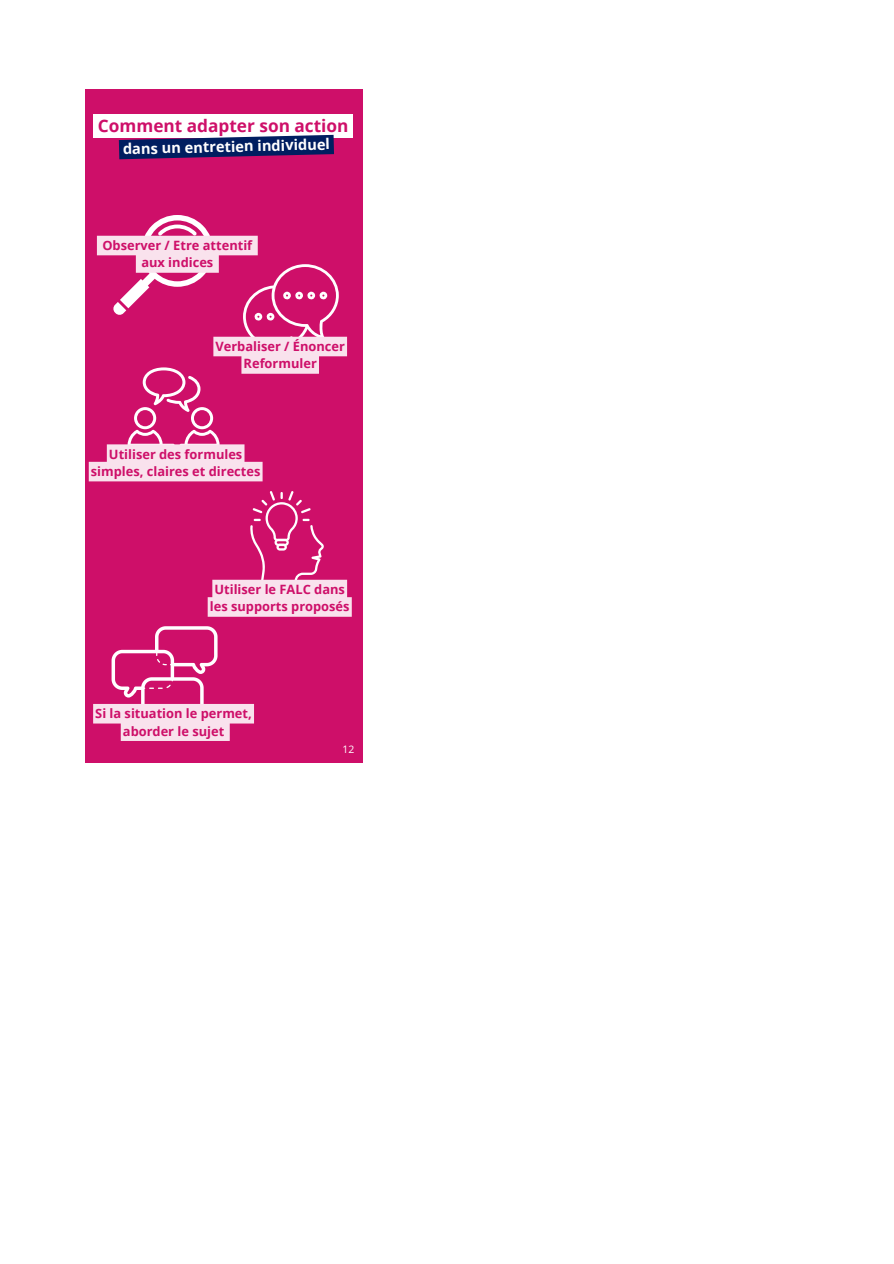
<style>
.page{position:relative;width:894px;height:1264px;background:#fff}
.page>*{position:absolute;margin:0;border:0;box-sizing:border-box;transform-origin:0 0}
.t1{font:700 17.25px "Open Sans";color:#ce0f69}
.t2{font:700 14.7px "Open Sans";color:#fff}
.t3{font:700 12.9px/17.4px "Open Sans";color:#ce0f69;text-align:center}
.t4{font:10.35px "Open Sans";color:#fff}
</style>
<div class="page">
<div style="left:85px;top:89px;width:277px;height:673px;background:#ce0f69"></div>
<div style="left:93px;top:114px;width:260px;height:24px;background:#fff"></div>
<svg style="left:119px;top:135px;width:215px;height:24px"></svg>
<svg style="left:89px;top:215px;width:258px;height:266px"></svg>
<svg style="left:208px;top:491px;width:143px;height:125px"></svg>
<svg style="left:93px;top:626px;width:161px;height:115px"></svg>
<h2 class="t1" style="left:98px;top:114px;width:252px">Comment adapter son action</h2>
<p class="t2" style="left:123px;top:138px;width:208px;rotate:-1deg">dans un entretien individuel</p>
<p class="t3" style="left:102px;top:236px;width:151px">Observer / Etre attentif</p>
<p class="t3" style="left:141px;top:254px;width:73px">aux indices</p>
<p class="t3" style="left:215px;top:337px;width:131px">Verbaliser / Énoncer</p>
<p class="t3" style="left:243px;top:355px;width:75px">Reformuler</p>
<p class="t3" style="left:91px;top:445px;width:171px">Utiliser des formules simples, claires et directes</p>
<p class="t3" style="left:210px;top:580px;width:141px">Utiliser le FALC dans les supports proposés</p>
<p class="t3" style="left:95px;top:704px;width:158px">Si la situation le permet, aborder le sujet</p>
<p class="t4" style="left:342px;top:742px;width:13px">12</p>
</div>
